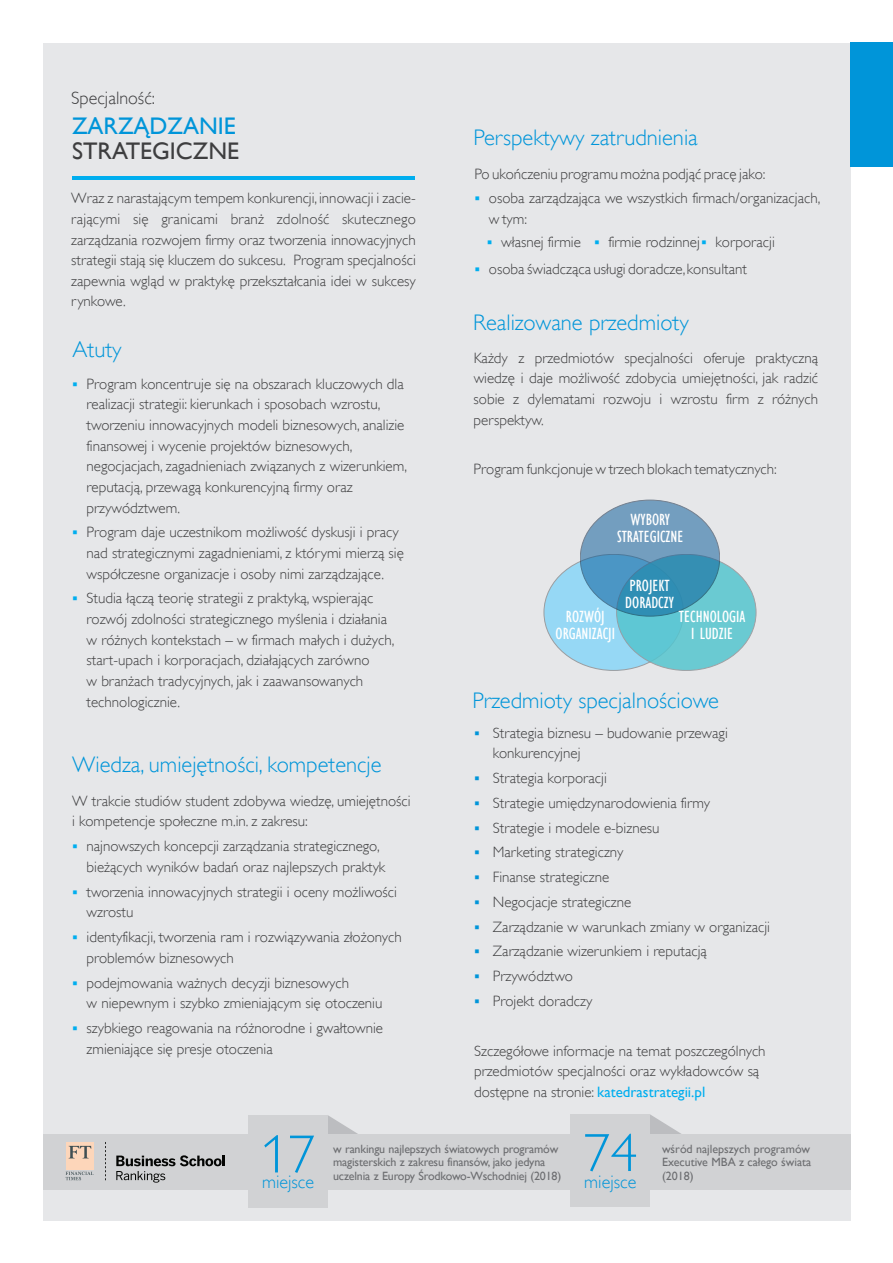
<style>
.page{position:relative;width:893px;height:1263px;background:#fff}
.page>*{position:absolute;margin:0;border:0;box-sizing:border-box;transform-origin:0 0}
.t1{font:300 54px "Gill Sans Alt One";color:#0095d9}
.t2{font:24px "Gill Sans";color:#3e3e3f}
.t3{font:24px "Gill Sans";color:#0095d9}
.t4{font:300 22.5px "Gill Sans Alt One";color:#0095d9}
.t5{font:300 18.15px "Gill Sans Alt One";color:#0095d9}
.t6{font:300 18px "Gill Sans Alt One";color:#3e3e3f}
.t7{font:16.65px/16.8px "Gill Sans MT Condensed";color:#fff;text-align:center}
.t8{font:300 15px/20.7px "Gill Sans Alt One";color:#3e3e3f}
.t9{font:15px "Gill Sans";color:#00aeef}
.t10{font:12px/14px "Gill Sans";letter-spacing:-.015em;color:#6c6d70}
.s1{color:#00aeef}
.s2{color:#0095d9}
.s3{font-family:"Gill Sans Alt One";font-weight:300;color:#3e3e3f}
</style>
<div class="page">
<div style="left:43px;top:43px;width:807px;height:1177px;background:#e6e7e9"></div>
<hr style="left:72px;top:176px;width:342px;height:4px;background:#00aeef">
<div style="left:850px;top:42px;width:43px;height:125px;background:#0095d9"></div>
<svg style="left:327px;top:1115px;width:31px;height:19px"></svg>
<svg style="left:650px;top:1114px;width:31px;height:20px"></svg>
<div style="left:43px;top:1134px;width:807px;height:56px;background:#d1d2d4"></div>
<div style="left:248px;top:1115px;width:79px;height:92px;background:#d1d2d4"></div>
<div style="left:570px;top:1114px;width:80px;height:93px;background:#d1d2d4"></div>
<div style="left:66px;top:1142px;width:28px;height:28px;background:#fdd6ba"></div>
<svg style="left:69px;top:1146px;width:22px;height:12px"></svg>
<svg style="left:66px;top:1172px;width:28px;height:8px"></svg>
<svg style="left:116px;top:1155px;width:109px;height:27px"></svg>
<svg style="left:105px;top:1142px;width:1px;height:38px"></svg>
<div style="left:544px;top:554px;width:140px;height:117px;background:#96d8f5;border:1px solid #939598;border-radius:50%"></div>
<div style="left:616px;top:554px;width:140px;height:117px;background:#6acad2;border:1px solid #939598;border-radius:50%"></div>
<svg style="left:580px;top:500px;width:140px;height:116px;background:#5596ba"></svg>
<p class="t6" style="left:71px;top:86px;width:85px">Specjalność:</p>
<h2 class="t3" style="left:72px;top:112px;width:165px">ZARZĄDZANIE</h2>
<h2 class="t2" style="left:72px;top:137px;width:169px">STRATEGICZNE</h2>
<p class="t8" style="left:71px;top:188px;width:346px;text-align:justify">Wraz z narastającym tempem konkurencji, innowacji i zacie&shy;rającymi się granicami branż zdolność skutecznego zarządzania rozwojem firmy oraz tworzenia innowacyjnych strategii stają się kluczem do sukcesu. Program specjalności zapewnia wgląd w praktykę przekształcania idei w sukcesy rynkowe.</p>
<h3 class="t4" style="left:73px;top:334px;width:51px">Atuty</h3>
<p class="t8" style="left:87px;top:373px;width:322px;text-indent:-14px"><span class="s1">▪</span> Program koncentruje się na obszarach kluczowych dla realizacji strategii: kierunkach i sposobach wzrostu, tworzeniu innowacyjnych modeli biznesowych, analizie finansowej i wycenie projektów biznesowych, negocjacjach, zagadnieniach związanych z wizerunkiem, reputacją, przewagą konkurencyjną firmy oraz przywództwem.</p>
<p class="t8" style="left:87px;top:522px;width:319px;text-indent:-14px"><span class="s1">▪</span> Program daje uczestnikom możliwość dyskusji i pracy nad strategicznymi zagadnieniami, z którymi mierzą się współczesne organizacje i osoby nimi zarządzające.</p>
<p class="t8" style="left:87px;top:588px;width:309px;text-indent:-14px"><span class="s1">▪</span> Studia łączą teorię strategii z praktyką, wspierając rozwój zdolności strategicznego myślenia i działania w różnych kontekstach – w firmach małych i dużych, start-upach i korporacjach, działających zarówno<br>w branżach tradycyjnych, jak i zaawansowanych technologicznie.</p>
<h3 class="t4" style="left:72px;top:750px;width:311px">Wiedza, umiejętności, kompetencje</h3>
<p class="t8" style="left:72px;top:790px;width:340px">W trakcie studiów student zdobywa wiedzę, umiejętności i kompetencje społeczne m.in. z zakresu:</p>
<p class="t8" style="left:87px;top:836px;width:300px;text-indent:-14px"><span class="s1">▪</span> najnowszych koncepcji zarządzania strategicznego, bieżących wyników badań oraz najlepszych praktyk</p>
<p class="t8" style="left:87px;top:881px;width:312px;text-indent:-14px"><span class="s1">▪</span> tworzenia innowacyjnych strategii i oceny możliwości wzrostu</p>
<p class="t8" style="left:87px;top:927px;width:317px;text-indent:-14px"><span class="s1">▪</span> identyfikacji, tworzenia ram i rozwiązywania złożonych problemów biznesowych</p>
<p class="t8" style="left:87px;top:972px;width:297px;text-indent:-14px"><span class="s1">▪</span> podejmowania ważnych decyzji biznesowych<br>w niepewnym i szybko zmieniającym się otoczeniu</p>
<p class="t8" style="left:87px;top:1018px;width:298px;text-indent:-14px"><span class="s1">▪</span> szybkiego reagowania na różnorodne i gwałtownie zmieniające się presje otoczenia</p>
<h3 class="t4" style="left:474px;top:123px;width:226px">Perspektywy zatrudnienia</h3>
<p class="t8" style="left:475px;top:163px;width:292px">Po ukończeniu programu można podjąć pracę jako:</p>
<p class="t8" style="left:489px;top:188px;width:333px;text-indent:-14px"><span class="s1">▪</span> osoba zarządzająca we wszystkich firmach/organizacjach, w tym:</p>
<p class="t8" style="left:475px;top:258px;width:274px"><span class="s1">▪</span> osoba świadcząca usługi doradcze, konsultant</p>
<p class="t8" style="left:487px;top:232px;width:289px"><span class="s1">▪</span> własnej firmie <span class="s1">▪</span> firmie rodzinnej<span class="s1">▪</span> korporacji</p>
<h3 class="t4" style="left:473px;top:308px;width:217px">Realizowane przedmioty</h3>
<p class="t8" style="left:474px;top:347px;width:346px;text-align:justify">Każdy z przedmiotów specjalności oferuje praktyczną wiedzę i daje możliwość zdobycia umiejętności, jak radzić sobie z dylematami rozwoju i wzrostu firm z różnych perspektyw.</p>
<p class="t8" style="left:474px;top:459px;width:305px">Program funkcjonuje w trzech blokach tematycznych:</p>
<p class="t7" style="left:617px;top:511px;width:68px">WYBORY<br>STRATEGICZNE</p>
<p class="t7" style="left:625px;top:577px;width:50px;text-align:left">PROJEKT<br>DORADCZY</p>
<p class="t7" style="left:679px;top:609px;width:68px">TECHNOLOGIA<br>I LUDZIE</p>
<p class="t7" style="left:556px;top:609px;width:61px">ROZWÓJ<br>ORGANIZACJI</p>
<h3 class="t4" style="left:472px;top:686px;width:248px">Przedmioty specjalnościowe</h3>
<p class="t8" style="left:493px;top:722px;width:237px;text-indent:-19px"><span class="s2">▪</span> Strategia biznesu – budowanie przewagi konkurencyjnej</p>
<p class="t8" style="left:474px;top:768px;width:134px"><span class="s2">▪</span> Strategia korporacji</p>
<p class="t8" style="left:474px;top:792px;width:237px"><span class="s2">▪</span> Strategie umiędzynarodowienia firmy</p>
<p class="t8" style="left:474px;top:817px;width:187px"><span class="s2">▪</span> Strategie i modele e-biznesu</p>
<p class="t8" style="left:474px;top:842px;width:151px"><span class="s2">▪</span> Marketing strategiczny</p>
<p class="t8" style="left:474px;top:867px;width:137px"><span class="s2">▪</span> Finanse strategiczne</p>
<p class="t8" style="left:474px;top:891px;width:159px"><span class="s2">▪</span> Negocjacje strategiczne</p>
<p class="t8" style="left:474px;top:916px;width:297px"><span class="s2">▪</span> Zarządzanie w warunkach zmiany w organizacji</p>
<p class="t8" style="left:474px;top:941px;width:234px"><span class="s2">▪</span> Zarządzanie wizerunkiem i reputacją</p>
<p class="t8" style="left:474px;top:966px;width:100px"><span class="s2">▪</span> Przywództwo</p>
<p class="t8" style="left:474px;top:991px;width:120px"><span class="s2">▪</span> Projekt doradczy</p>
<p class="t8" style="left:474px;top:1040px;width:293px">Szczegółowe informacje na temat poszczególnych przedmiotów specjalności oraz wykładowców są</p>
<p class="t9" style="left:474px;top:1083px;width:233px"><span class="s3">dostępne na stronie:</span> katedrastrategii.pl</p>
<p class="t10" style="left:333px;top:1142px;width:230px">w rankingu najlepszych światowych programów magisterskich z zakresu finansów, jako jedyna uczelnia z Europy Środkowo-Wschodniej (2018)</p>
<h1 class="t1" style="left:584px;top:1117px;width:55px">74</h1>
<p class="t10" style="left:662px;top:1142px;width:151px">wśród najlepszych programów<br>Executive MBA z całego świata</p>
<h1 class="t1" style="left:261px;top:1119px;width:55px">17</h1>
<p class="t10" style="left:662px;top:1169px;width:33px">(2018)</p>
<p class="t5" style="left:262px;top:1170px;width:54px">miejsce</p>
<p class="t5" style="left:584px;top:1170px;width:54px">miejsce</p>
</div>
